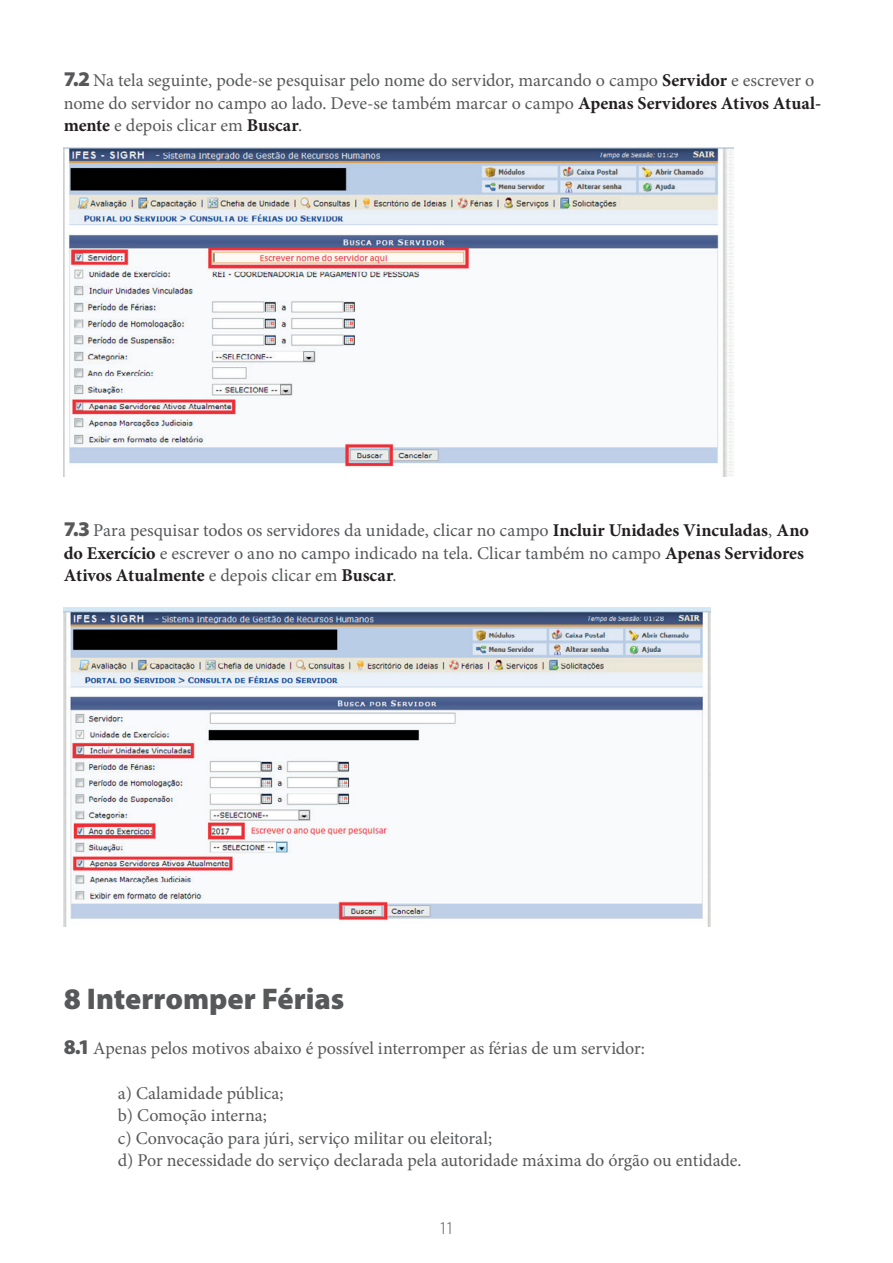
<style>
.page{position:relative;width:893px;height:1263px;background:#fff}
.page>*{position:absolute;margin:0;border:0;box-sizing:border-box;transform-origin:0 0}
.t1{font:900 30px "Myriad Pro";color:#57585a}
.t2{font:18px/22.5px "Minion Pro";color:#57585a}
.t3{font:300 18px "Myriad Pro";color:#57585a}
.s1{font-family:"Myriad Pro";font-weight:900;font-size:21px}
.s2{font-weight:700;color:#231f20}
</style>
<div class="page">
<img style="left:64px;top:147px;width:669px;height:329px">
<img style="left:64px;top:608px;width:646px;height:318px">
<p class="t2" style="left:64px;top:69px;width:759px"><span class="s1">7.2</span> Na tela seguinte, pode-se pesquisar pelo nome do servidor, marcando o campo <span class="s2">Servidor</span> e escrever o nome do servidor no campo ao lado. Deve-se também marcar o campo <span class="s2">Apenas Servidores Ativos Atual&shy;mente</span> e depois clicar em <span class="s2">Buscar</span>.</p>
<p class="t2" style="left:64px;top:519px;width:746px"><span class="s1">7.3</span> Para pesquisar todos os servidores da unidade, clicar no campo <span class="s2">Incluir Unidades Vinculadas</span>, <span class="s2">Ano do Exercício</span> e escrever o ano no campo indicado na tela. Clicar também no campo <span class="s2">Apenas Servidores<br>Ativos Atualmente</span> e depois clicar em <span class="s2">Buscar</span>.</p>
<h1 class="t1" style="left:64px;top:982px;width:282px">8 Interromper Férias</h1>
<p class="t2" style="left:64px;top:1037px;width:583px"><span class="s1">8.1</span> Apenas pelos motivos abaixo é possível interromper as férias de um servidor:</p>
<p class="t2" style="left:118px;top:1082px;width:625px">a) Calamidade pública;<br>b) Comoção interna;<br>c) Convocação para júri, serviço militar ou eleitoral;<br>d) Por necessidade do serviço declarada pela autoridade máxima do órgão ou entidade.</p>
<p class="t3" style="left:439px;top:1218px;width:17px">11</p>
</div>
